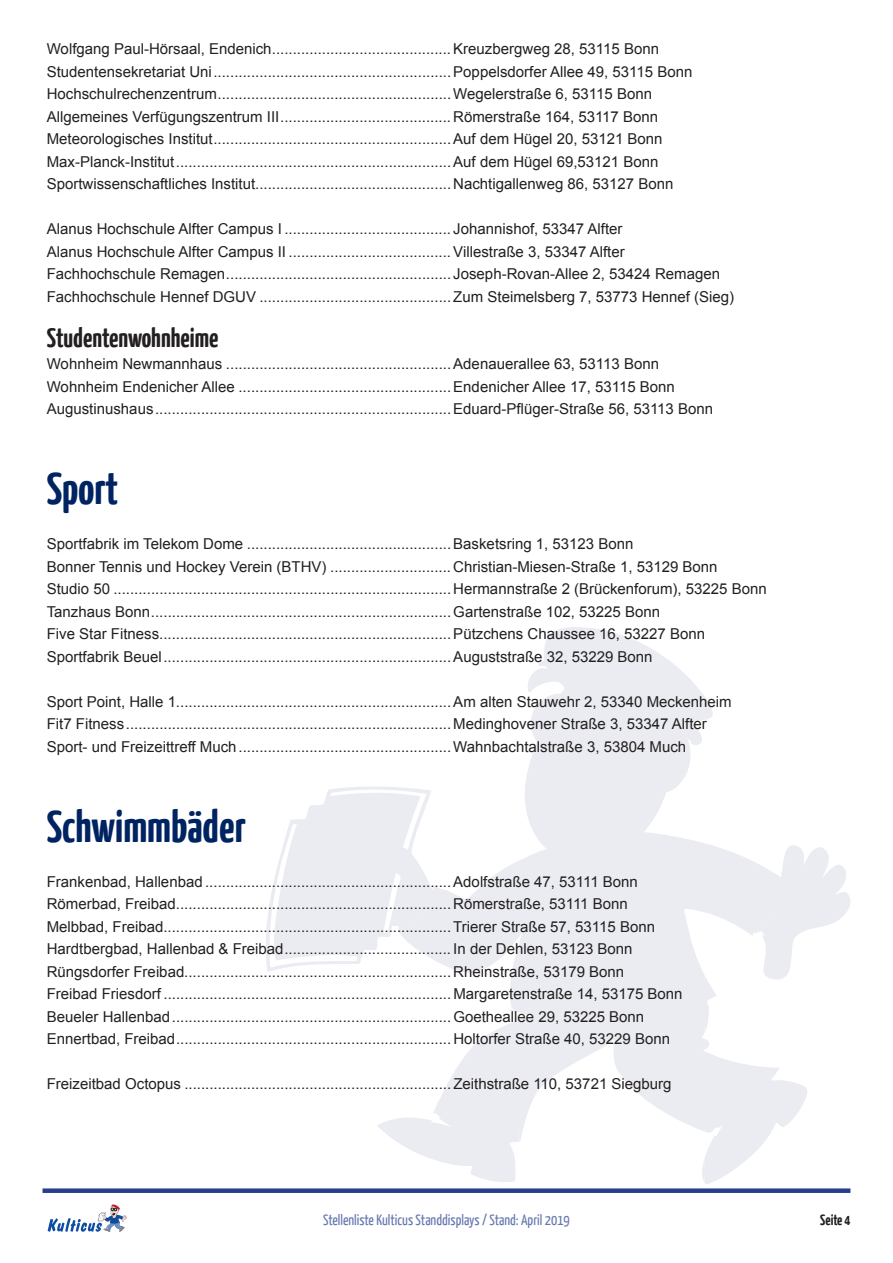
<style>
.page{position:relative;width:893px;height:1263px;background:#fff}
.page>*{position:absolute;margin:0;border:0;box-sizing:border-box;transform-origin:0 0}
.t1{font:700 45px "Yanone Kaffeesatz";color:#002361}
.t2{font:700 27px "Yanone Kaffeesatz";color:#231f20}
.t3{font:15px/22.5px "Arial";color:#231f20}
.t4{font:15px "Yanone Kaffeesatz";color:#253f8e}
.t5{font:700 15px "Yanone Kaffeesatz";color:#231f20}
</style>
<div class="page">
<svg style="left:48px;top:1204px;width:79px;height:28px"></svg>
<div style="left:43px;top:1188px;width:807px;height:5px;background:#253f8e"></div>
<svg style="left:266px;top:627px;width:584px;height:557px"></svg>
<p class="t3" style="left:47px;top:38px;width:647px">Wolfgang Paul-Hörsaal, Endenich...........................................Kreuzbergweg 28, 53115 Bonn Studentensekretariat Uni.........................................................Poppelsdorfer Allee 49, 53115 Bonn Hochschulrechenzentrum........................................................Wegelerstraße 6, 53115 Bonn Allgemeines Verfügungszentrum III.........................................Römerstraße 164, 53117 Bonn Meteorologisches Institut.........................................................Auf dem Hügel 20, 53121 Bonn Max-Planck-Institut..................................................................Auf dem Hügel 69,53121 Bonn Sportwissenschaftliches Institut...............................................Nachtigallenweg 86, 53127 Bonn</p>
<p class="t3" style="left:47px;top:218px;width:689px">Alanus Hochschule Alfter Campus I ........................................ Johannishof, 53347 Alfter<br>Alanus Hochschule Alfter Campus II .......................................Villestraße 3, 53347 Alfter Fachhochschule Remagen...................................................... Joseph-Rovan-Allee 2, 53424 Remagen Fachhochschule Hennef DGUV ..............................................Zum Steimelsberg 7, 53773 Hennef (Sieg)</p>
<h2 class="t2" style="left:47px;top:321px;width:173px">Studentenwohnheime</h2>
<p class="t3" style="left:47px;top:353px;width:668px">Wohnheim Newmannhaus ......................................................Adenauerallee 63, 53113 Bonn<br>Wohnheim Endenicher Allee ...................................................Endenicher Allee 17, 53115 Bonn<br>Augustinushaus.......................................................................Eduard-Pflüger-Straße 56, 53113 Bonn</p>
<h1 class="t1" style="left:47px;top:461px;width:73px">Sport</h1>
<p class="t3" style="left:47px;top:533px;width:721px">Sportfabrik im Telekom Dome .................................................Basketsring 1, 53123 Bonn<br>Bonner Tennis und Hockey Verein (BTHV) ............................. Christian-Miesen-Straße 1, 53129 Bonn<br>Studio 50 .................................................................................Hermannstraße 2 (Brückenforum), 53225 Bonn Tanzhaus Bonn........................................................................Gartenstraße 102, 53225 Bonn<br>Five Star Fitness......................................................................Pützchens Chaussee 16, 53227 Bonn Sportfabrik Beuel.....................................................................Auguststraße 32, 53229 Bonn</p>
<p class="t3" style="left:47px;top:690px;width:686px">Sport Point, Halle 1..................................................................Am alten Stauwehr 2, 53340 Meckenheim<br>Fit7 Fitness..............................................................................Medinghovener Straße 3, 53347 Alfter<br>Sport- und Freizeittreff Much...................................................Wahnbachtalstraße 3, 53804 Much</p>
<h1 class="t1" style="left:47px;top:798px;width:201px">Schwimmbäder</h1>
<p class="t3" style="left:47px;top:870px;width:637px">Frankenbad, Hallenbad ...........................................................Adolfstraße 47, 53111 Bonn Römerbad, Freibad..................................................................Römerstraße, 53111 Bonn Melbbad, Freibad.....................................................................Trierer Straße 57, 53115 Bonn Hardtbergbad, Hallenbad &amp; Freibad........................................ In der Dehlen, 53123 Bonn Rüngsdorfer Freibad................................................................Rheinstraße, 53179 Bonn<br>Freibad Friesdorf ..................................................................... Margaretenstraße 14, 53175 Bonn Beueler Hallenbad...................................................................Goetheallee 29, 53225 Bonn Ennertbad, Freibad..................................................................Holtorfer Straße 40, 53229 Bonn</p>
<p class="t3" style="left:47px;top:1073px;width:626px">Freizeitbad Octopus ................................................................Zeithstraße 110, 53721 Siegburg</p>
<p class="t4" style="left:323px;top:1210px;width:248px">Stellenliste Kulticus Standdisplays / Stand: April 2019</p>
<p class="t5" style="left:820px;top:1210px;width:32px">Seite 4</p>
</div>
